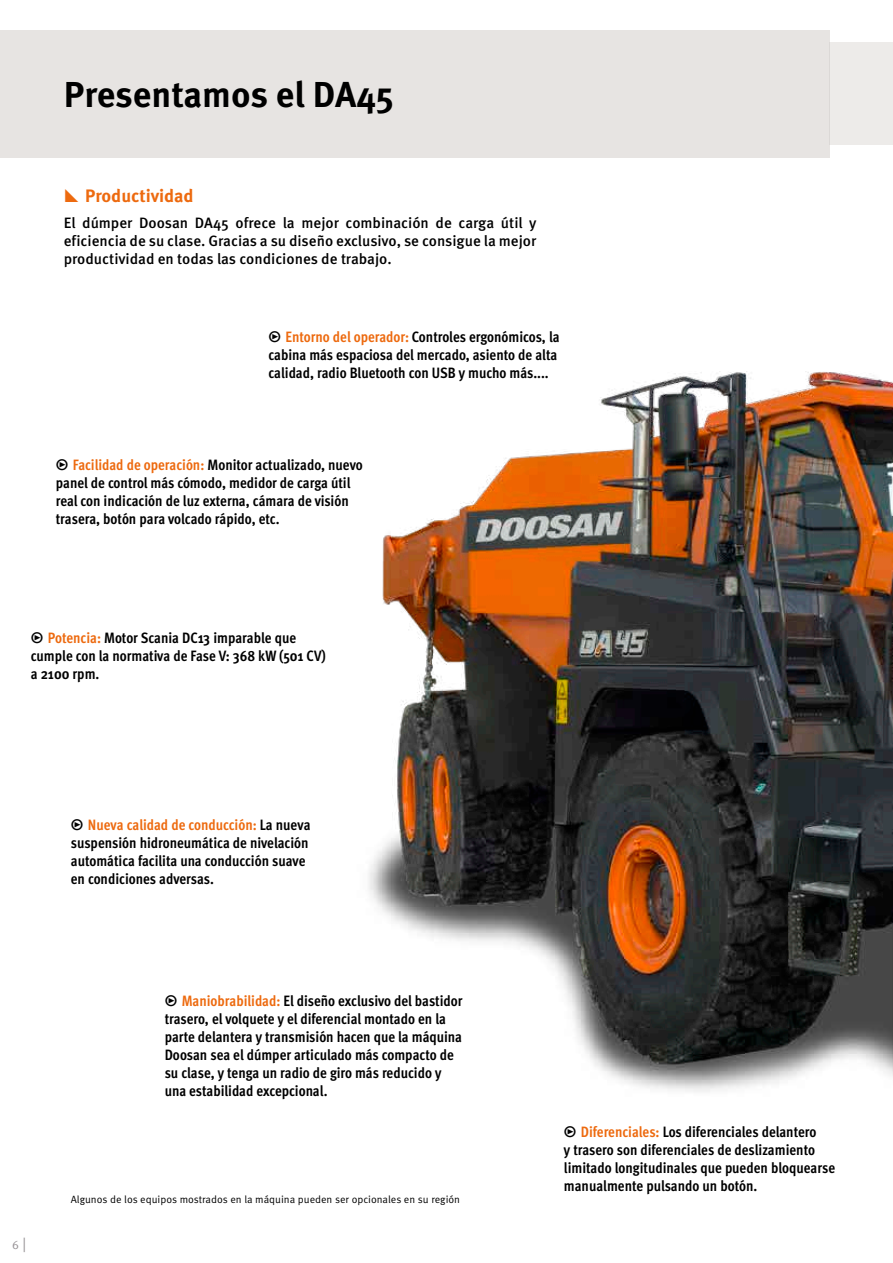
<style>
.page{position:relative;width:893px;height:1263px;background:#fff}
.page>*{position:absolute;margin:0;border:0;box-sizing:border-box;transform-origin:0 0}
.t1{font:700 36px "Meta Pro";color:#000}
.t2{font:700 18px "Meta Pro";color:#ed6a0f}
.t3{font:700 condensed 15px/18px "Meta Pro";color:#000}
.t4{font:500 15px/18px "Meta Pro";color:#000;text-align:justify}
.t5{font:12px "Meta Pro Norm";color:#979296}
.t6{font:10.5px "Meta Pro Norm";color:#000}
.s1{color:#ed6a0f}
.s2{font-size:15px}
</style>
<div class="page">
<img style="left:369px;top:371px;width:524px;height:721px">
<div style="left:0;top:30px;width:829px;height:127px;background:#e7e4e2"></div>
<div style="left:829px;top:43px;width:64px;height:102px;background:#edebe9"></div>
<h1 class="t1" style="left:64px;top:66px;width:332px">Presentamos el DA45</h1>
<p class="t2" style="left:85px;top:181px;width:110px">Productividad</p>
<p class="t4" style="left:64px;top:213px;width:474px">El dúmper Doosan DA45 ofrece la mejor combinación de carga útil y eficiencia de su clase. Gracias a su diseño exclusivo, se consigue la mejor productividad en todas las condiciones de trabajo.</p>
<p class="t3" style="left:268px;top:327px;width:293px">̮ <span class="s1">Entorno del operador:</span> Controles ergonómicos, la cabina más espaciosa del mercado, asiento de alta calidad, radio Bluetooth con USB y mucho más....</p>
<p class="t3" style="left:56px;top:454px;width:309px">̮ <span class="s1">Facilidad de operación:</span> Monitor actualizado, nuevo panel de control más cómodo, medidor de carga útil real con indicación de luz externa, cámara de visión trasera, botón para volcado rápido, etc.</p>
<p class="t3" style="left:31px;top:628px;width:297px">̮ <span class="s1">Potencia:</span> Motor Scania DC13 imparable que cumple con la normativa de Fase V: 368 kW (501 CV) a 2100 rpm.</p>
<p class="t3" style="left:71px;top:815px;width:241px">̮ <span class="s1">Nueva calidad de conducción:</span> La nueva suspensión hidroneumática de nivelación automática facilita una conducción suave en condiciones adversas.</p>
<p class="t5" style="left:12px;top:1235px;width:16px">6 <span class="s2">|</span></p>
<p class="t3" style="left:165px;top:991px;width:299px">̮ <span class="s1">Maniobrabilidad:</span> El diseño exclusivo del bastidor trasero, el volquete y el diferencial montado en la parte delantera y transmisión hacen que la máquina Doosan sea el dúmper articulado más compacto de su clase, y tenga un radio de giro más reducido y una estabilidad excepcional.</p>
<p class="t6" style="left:71px;top:1191px;width:391px">Algunos de los equipos mostrados en la máquina pueden ser opcionales en su región</p>
<p class="t3" style="left:564px;top:1121px;width:273px">̮ <span class="s1">Diferenciales:</span> Los diferenciales delantero<br>y trasero son diferenciales de deslizamiento limitado longitudinales que pueden bloquearse manualmente pulsando un botón.</p>
</div>
